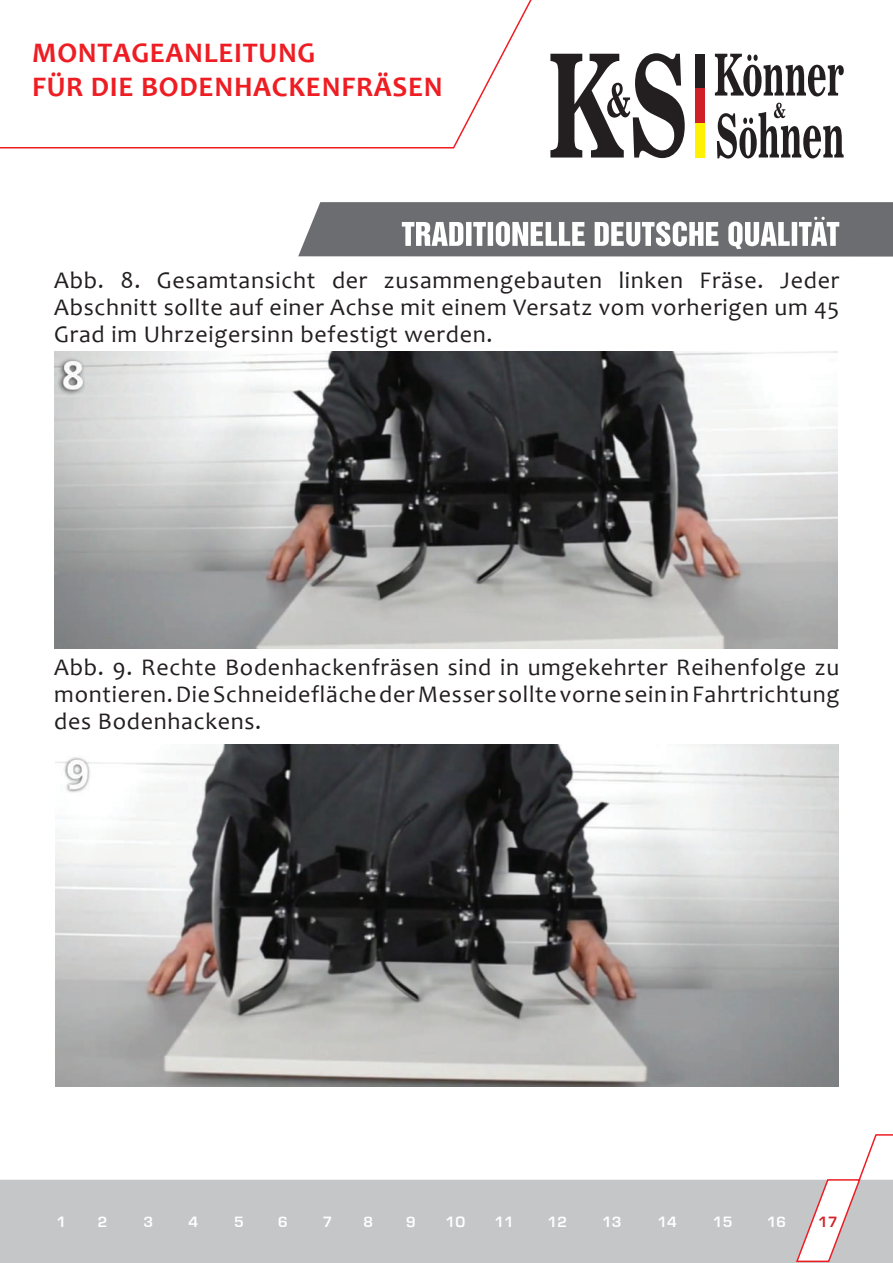
<style>
.page{position:relative;width:893px;height:1263px;background:#fff}
.page>*{position:absolute;margin:0;border:0;box-sizing:border-box;transform-origin:0 0}
.t1{font:700 28.5px/34.2px "Candara";letter-spacing:.025em;color:#ee1d23}
.t2{font:24px/27px "Candara";letter-spacing:.03em;color:#231f20;text-align:justify}
.t3{font:13.8px "Europe Demi";color:#fff}
.t4{font:13.8px "Europe Demi";color:#d1232a}
</style>
<div class="page">
<svg style="left:715px;top:54px;width:129px;height:42px"></svg>
<svg style="left:550px;top:53px;width:135px;height:105px"></svg>
<svg style="left:717px;top:103px;width:127px;height:56px"></svg>
<div style="left:695px;top:54px;width:10px;height:34px;background:#231f20"></div>
<div style="left:695px;top:88px;width:10px;height:35px;background:#d01f26"></div>
<div style="left:695px;top:123px;width:10px;height:35px;background:#fff101"></div>
<svg style="left:0;top:0;width:532px;height:149px"></svg>
<div style="left:0;top:1180px;width:893px;height:83px;background:#c5c6c8"></div>
<svg style="left:795px;top:1134px;width:98px;height:129px"></svg>
<svg style="left:298px;top:202px;width:595px;height:55px"></svg>
<img style="left:54px;top:351px;width:783px;height:297px">
<img style="left:55px;top:744px;width:783px;height:342px">
<p class="t1" style="left:32px;top:35px;width:412px">MONTAGEANLEITUNG<br>FÜR DIE BODENHACKENFRÄSEN</p>
<p class="t2" style="left:54px;top:266px;width:786px">Abb. 8. Gesamtansicht der zusammengebauten linken Fräse. Jeder Abschnitt sollte auf einer Achse mit einem Versatz vom vorherigen um 45<br>Grad im Uhrzeigersinn befestigt werden.</p>
<p class="t2" style="left:54px;top:653px;width:787px">Abb. 9. Rechte Bodenhackenfräsen sind in umgekehrter Reihenfolge zu montieren. Die Schneidefläche der Messer sollte vorne sein in Fahrtrichtung des Bodenhackens.</p>
<p class="t3" style="left:56px;top:1214px;width:11px">1</p>
<p class="t3" style="left:98px;top:1214px;width:11px">2</p>
<p class="t3" style="left:143px;top:1214px;width:11px">3</p>
<p class="t3" style="left:189px;top:1214px;width:11px">4</p>
<p class="t3" style="left:234px;top:1214px;width:11px">5</p>
<p class="t3" style="left:278px;top:1214px;width:11px">6</p>
<p class="t3" style="left:323px;top:1213px;width:11px">7</p>
<p class="t3" style="left:364px;top:1214px;width:11px">8</p>
<p class="t3" style="left:406px;top:1214px;width:11px">9</p>
<p class="t3" style="left:446px;top:1214px;width:21px">10</p>
<p class="t3" style="left:494px;top:1214px;width:21px">11</p>
<p class="t3" style="left:548px;top:1214px;width:21px">12</p>
<p class="t3" style="left:602px;top:1214px;width:21px">13</p>
<p class="t3" style="left:657px;top:1214px;width:21px">14</p>
<p class="t3" style="left:713px;top:1214px;width:21px">15</p>
<p class="t3" style="left:767px;top:1214px;width:21px">16</p>
<p class="t4" style="left:818px;top:1214px;width:21px">17</p>
</div>
